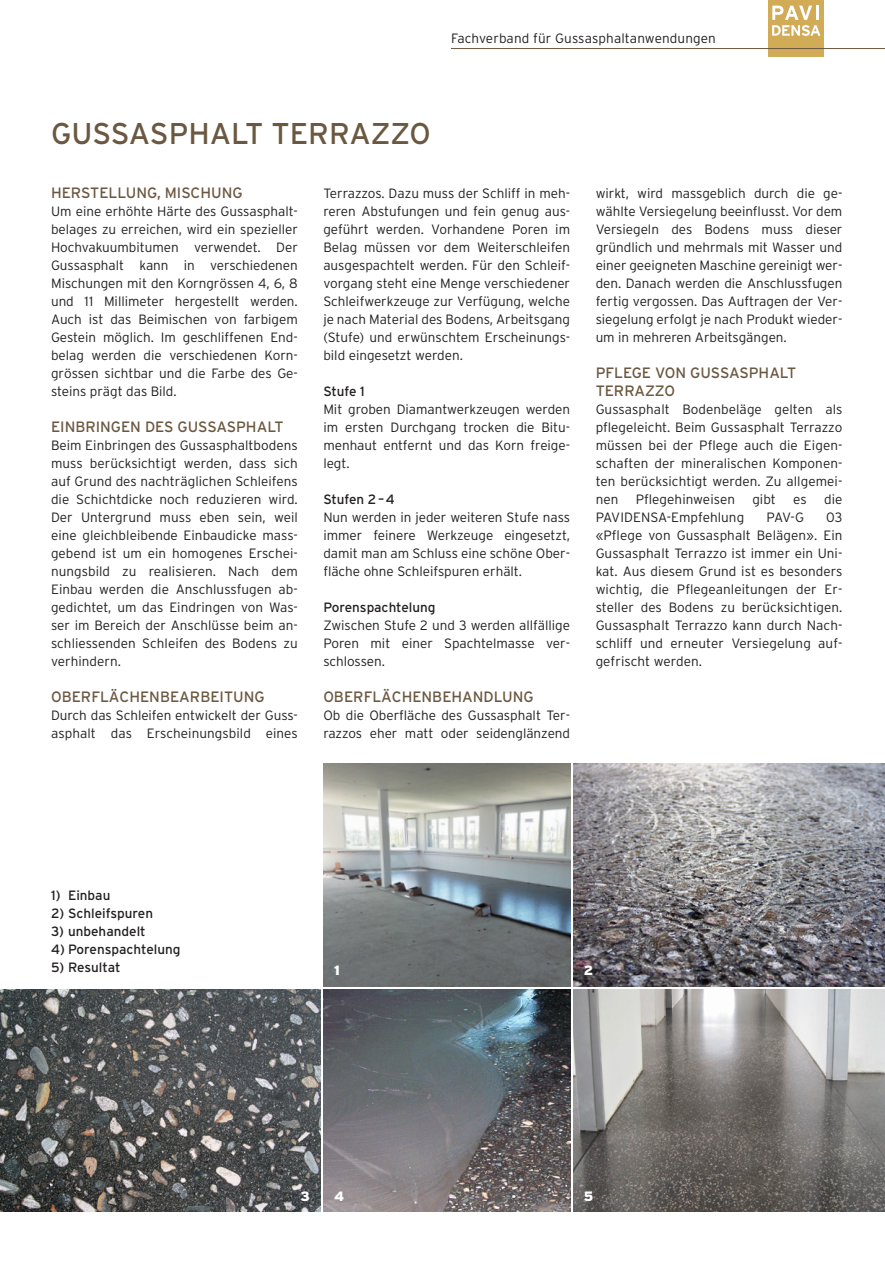
<style>
.page{position:relative;width:885px;height:1263px;background:#fff}
.page>*{position:absolute;margin:0;border:0;box-sizing:border-box;transform-origin:0 0}
.t1{font:30px "Interstate";color:#6b5841}
.t2{font:15px/18px "Interstate";color:#6b5841}
.t3{font:300 13.5px/18px "Interstate";color:#231f20;text-align:justify}
.t4{font:13.5px "Interstate";color:#231f20}
.t5{font:900 13.5px "Interstate";color:#fff}
</style>
<div class="page">
<img style="left:0;top:989px;width:320px;height:223px">
<img style="left:573px;top:989px;width:311px;height:223px">
<img style="left:323px;top:989px;width:247px;height:223px">
<img style="left:573px;top:763px;width:311px;height:223px">
<img style="left:323px;top:763px;width:247px;height:223px">
<hr style="left:884px;top:170px;width:1px;height:334px;background:#c1b4a5">
<div style="left:768px;top:0;width:55px;height:56px;background:#d1ab55"></div>
<svg style="left:772px;top:6px;width:48px;height:30px"></svg>
<hr style="left:451px;top:48px;width:433px;height:1px;background:#6b5841">
<hr style="left:884px;top:763px;width:1px;height:223px;background:#c1b4a5">
<p class="t3" style="left:451px;top:29px;width:266px">Fachverband für Gussasphaltanwendungen</p>
<h1 class="t1" style="left:51px;top:117px;width:381px">GUSSASPHALT TERRAZZO</h1>
<p class="t2" style="left:51px;top:184px;width:193px">HERSTELLUNG, MISCHUNG</p>
<p class="t3" style="left:51px;top:202px;width:248px">Um eine erhöhte Härte des Gussasphalt&shy;belages zu erreichen, wird ein spezieller Hochvakuumbitumen verwendet. Der Gussasphalt kann in verschiedenen Mischungen mit den Korngrössen 4, 6, 8 und 11 Millimeter hergestellt werden.<br>Auch ist das Beimischen von farbigem Gestein möglich. Im geschliffenen End&shy;belag werden die verschiedenen Korn&shy;grössen sichtbar und die Farbe des Ge&shy;steins prägt das Bild.</p>
<p class="t2" style="left:51px;top:418px;width:234px">EINBRINGEN DES GUSSASPHALT</p>
<p class="t3" style="left:51px;top:436px;width:248px">Beim Einbringen des Gussasphaltbodens muss berücksichtigt werden, dass sich auf Grund des nachträglichen Schleifens die Schichtdicke noch reduzieren wird.<br>Der Untergrund muss eben sein, weil eine gleichbleibende Einbaudicke mass&shy;gebend ist um ein homogenes Erschei&shy;nungsbild zu realisieren. Nach dem Einbau werden die Anschlussfugen ab&shy;gedichtet, um das Eindringen von Was&shy;ser im Bereich der Anschlüsse beim an&shy;schliessenden Schleifen des Bodens zu verhindern.</p>
<p class="t2" style="left:51px;top:688px;width:215px">OBERFLÄCHENBEARBEITUNG</p>
<p class="t3" style="left:51px;top:706px;width:248px">Durch das Schleifen entwickelt der Guss&shy;asphalt das Erscheinungsbild eines</p>
<p class="t3" style="left:323px;top:184px;width:248px">Terrazzos. Dazu muss der Schliff in meh&shy;reren Abstufungen und fein genug aus&shy;geführt werden. Vorhandene Poren im Belag müssen vor dem Weiterschleifen ausgespachtelt werden. Für den Schleif&shy;vorgang steht eine Menge verschiedener Schleifwerkzeuge zur Verfügung, welche je nach Material des Bodens, Arbeitsgang (Stufe) und erwünschtem Erscheinungs&shy;bild eingesetzt werden.</p>
<p class="t4" style="left:323px;top:384px;width:43px">Stufe 1</p>
<p class="t3" style="left:323px;top:400px;width:248px">Mit groben Diamantwerkzeugen werden im ersten Durchgang trocken die Bitu&shy;menhaut entfernt und das Korn freige&shy;legt.</p>
<p class="t4" style="left:323px;top:492px;width:73px">Stufen 2–4</p>
<p class="t3" style="left:323px;top:508px;width:248px">Nun werden in jeder weiteren Stufe nass immer feinere Werkzeuge eingesetzt, damit man am Schluss eine schöne Ober&shy;fläche ohne Schleifspuren erhält.</p>
<p class="t4" style="left:323px;top:600px;width:114px">Porenspachtelung</p>
<p class="t3" style="left:323px;top:616px;width:248px">Zwischen Stufe 2 und 3 werden allfällige Poren mit einer Spachtelmasse ver&shy;schlossen.</p>
<p class="t2" style="left:323px;top:688px;width:212px">OBERFLÄCHENBEHANDLUNG</p>
<p class="t3" style="left:323px;top:706px;width:248px">Ob die Oberfläche des Gussasphalt Ter&shy;razzos eher matt oder seidenglänzend</p>
<p class="t3" style="left:595px;top:184px;width:248px">wirkt, wird massgeblich durch die ge&shy;wählte Versiegelung beeinflusst. Vor dem Versiegeln des Bodens muss dieser gründlich und mehrmals mit Wasser und einer geeigneten Maschine gereinigt wer&shy;den. Danach werden die Anschlussfugen fertig vergossen. Das Auftragen der Ver&shy;siegelung erfolgt je nach Produkt wieder&shy;um in mehreren Arbeitsgängen.</p>
<p class="t2" style="left:595px;top:364px;width:202px">PFLEGE VON GUSSASPHALT<br>TERRAZZO</p>
<p class="t3" style="left:595px;top:400px;width:248px">Gussasphalt Bodenbeläge gelten als pflegeleicht. Beim Gussasphalt Terrazzo müssen bei der Pflege auch die Eigen&shy;schaften der mineralischen Komponen&shy;ten berücksichtigt werden. Zu allgemei&shy;nen</p>
<p class="t3" style="left:635px;top:490px;width:101px">Pflegehinweisen</p>
<p class="t3" style="left:752px;top:490px;width:25px">gibt</p>
<p class="t3" style="left:793px;top:490px;width:15px">es</p>
<p class="t3" style="left:824px;top:490px;width:20px">die</p>
<p class="t3" style="left:595px;top:508px;width:150px">PAVIDENSA-Empfehlung</p>
<p class="t3" style="left:766px;top:508px;width:39px">PAV-G</p>
<p class="t3" style="left:595px;top:508px;width:248px;text-indent:230px">03 «Pflege von Gussasphalt Belägen». Ein Gussasphalt Terrazzo ist immer ein Uni&shy;kat. Aus diesem Grund ist es besonders wichtig, die Pflegeanleitungen der Er&shy;steller des Bodens zu berücksichtigen.<br>Gussasphalt Terrazzo kann durch Nach&shy;schliff und erneuter Versiegelung auf&shy;gefrischt werden.</p>
<p class="t4" style="left:51px;top:888px;width:61px">1) Einbau</p>
<p class="t4" style="left:51px;top:906px;width:103px">2) Schleifspuren</p>
<p class="t4" style="left:51px;top:924px;width:96px">3) unbehandelt</p>
<p class="t4" style="left:51px;top:942px;width:131px">4) Porenspachtelung</p>
<p class="t4" style="left:51px;top:960px;width:71px">5) Resultat</p>
<p class="t5" style="left:334px;top:963px;width:7px">1</p>
<p class="t5" style="left:583px;top:963px;width:11px">2</p>
<p class="t5" style="left:300px;top:1189px;width:11px">3</p>
<p class="t5" style="left:334px;top:1189px;width:12px">4</p>
<p class="t5" style="left:584px;top:1189px;width:11px">5</p>
</div>
